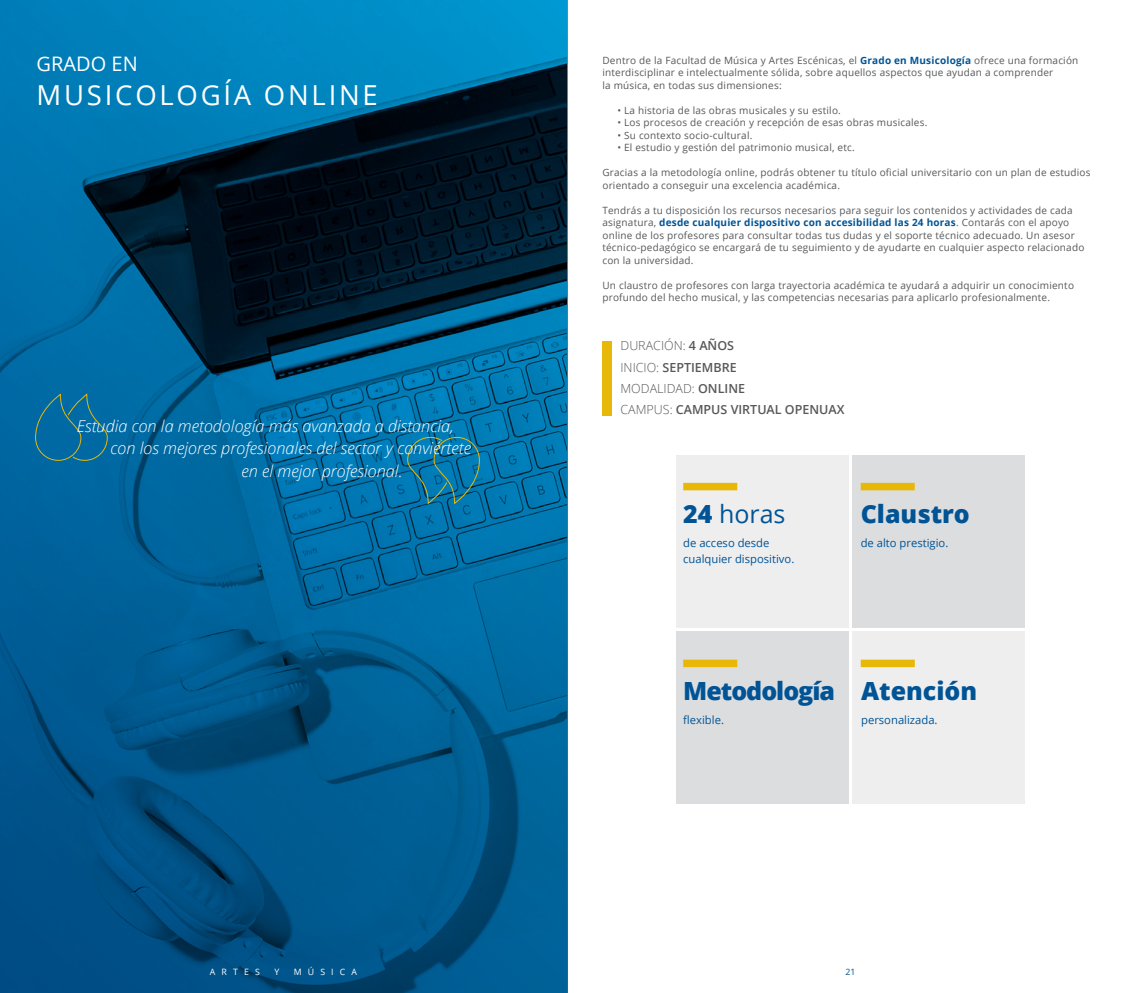
<style>
.page{position:relative;width:1134px;height:993px;background:#fff}
.page>*{position:absolute;margin:0;border:0;box-sizing:border-box;transform-origin:0 0}
.t1{font:27.5px "Open Sans";letter-spacing:.1em;color:#fff}
.t2{font:800 25px "Open Sans";color:#005495}
.t3{font:800 25px "Open Sans";letter-spacing:-.04em;color:#005495}
.t4{font:25px "Open Sans";color:#005495}
.t5{font:20px "Open Sans";color:#fff}
.t6{font:italic 300 16.25px "Open Sans";color:#fff}
.t7{font:600 12.5px "Open Sans";color:#57585a}
.t8{font:300 12.5px "Open Sans";color:#57585a}
.t9{font:11.25px/16.2px "Open Sans";color:#005495}
.t10{font:10px/12.5px "Open Sans";letter-spacing:.02em;color:#57585a}
.t11{font:8.75px "Open Sans";letter-spacing:.7em;color:#fff}
.t12{font:8.75px "Open Sans";color:#005495}
.s1{font-weight:700;color:#005495}
.s2{font-weight:600}
.s3{font-weight:300}
.s4{font-weight:800}
</style>
<div class="page">
<svg style="left:0;top:0;width:567px;height:992px;background:#005888"></svg>
<div style="left:602px;top:340px;width:10px;height:75px;background:#e8b809"></div>
<div style="left:35px;top:394px;width:46px;height:66px;border:1px solid #e8b809;border-radius:22px"></div>
<svg style="left:68px;top:394px;width:40px;height:66px;background:#0e6e9a"></svg>
<div style="left:434px;top:437px;width:45px;height:66px;border:1px solid #e8b809;border-radius:22px"></div>
<svg style="left:407px;top:437px;width:40px;height:66px;background:#0f779f"></svg>
<div style="left:676px;top:455px;width:173px;height:172px;background:#eeeeef"></div>
<div style="left:676px;top:631px;width:173px;height:172px;background:#dcdddf"></div>
<div style="left:852px;top:455px;width:172px;height:172px;background:#dcdddf"></div>
<div style="left:852px;top:631px;width:172px;height:172px;background:#eeeeef"></div>
<div style="left:861px;top:482px;width:54px;height:8px;background:#e8b809"></div>
<div style="left:683px;top:482px;width:54px;height:8px;background:#e8b809"></div>
<div style="left:861px;top:659px;width:54px;height:8px;background:#e8b809"></div>
<div style="left:683px;top:659px;width:54px;height:8px;background:#e8b809"></div>
<p class="t5" style="left:37px;top:50px;width:103px">GRADO EN</p>
<p class="t1" style="left:37px;top:76px;width:343px">MUSICOLOGÍA ONLINE</p>
<p class="t6" style="left:77px;top:414px;width:378px">Estudia con la metodología más avanzada a distancia,</p>
<p class="t6" style="left:111px;top:437px;width:362px">con los mejores profesionales del sector y conviértete</p>
<p class="t6" style="left:241px;top:459px;width:163px">en el mejor profesional.</p>
<p class="t11" style="left:210px;top:965px;width:51px">ARTES</p>
<p class="t11" style="left:274px;top:965px;width:6px">Y</p>
<p class="t11" style="left:294px;top:965px;width:65px">MÚSICA</p>
<p class="t10" style="left:602px;top:54px;width:477px">Dentro de la Facultad de Música y Artes Escénicas, el <span class="s1">Grado en Musicología</span> ofrece una formación interdisciplinar e intelectualmente sólida, sobre aquellos aspectos que ayudan a comprender<br>la música, en todas sus dimensiones:</p>
<p class="t10" style="left:617px;top:104px;width:225px">• La historia de las obras musicales y su estilo.</p>
<p class="t10" style="left:617px;top:116px;width:311px">• Los procesos de creación y recepción de esas obras musicales.</p>
<p class="t10" style="left:617px;top:129px;width:136px">• Su contexto socio-cultural.</p>
<p class="t10" style="left:617px;top:141px;width:239px">• El estudio y gestión del patrimonio musical, etc.</p>
<p class="t10" style="left:602px;top:166px;width:490px">Gracias a la metodología online, podrás obtener tu título oficial universitario con un plan de estudios orientado a conseguir una excelencia académica.</p>
<p class="t10" style="left:602px;top:204px;width:483px">Tendrás a tu disposición los recursos necesarios para seguir los contenidos y actividades de cada asignatura, <span class="s1">desde cualquier dispositivo con accesibilidad las 24 horas</span>. Contarás con el apoyo online de los profesores para consultar todas tus dudas y el soporte técnico adecuado. Un asesor técnico-pedagógico se encargará de tu seguimiento y de ayudarte en cualquier aspecto relacionado con la universidad.</p>
<p class="t10" style="left:602px;top:279px;width:473px">Un claustro de profesores con larga trayectoria académica te ayudará a adquirir un conocimiento profundo del hecho musical, y las competencias necesarias para aplicarlo profesionalmente.</p>
<p class="t8" style="left:620px;top:337px;width:115px">DURACIÓN: <span class="s2">4 AÑOS</span></p>
<p class="t7" style="left:620px;top:358px;width:118px"><span class="s3">INICIO:</span> SEPTIEMBRE</p>
<p class="t8" style="left:620px;top:379px;width:126px">MODALIDAD: <span class="s2">ONLINE</span></p>
<p class="t7" style="left:620px;top:401px;width:226px"><span class="s3">CAMPUS:</span> CAMPUS VIRTUAL OPENUAX</p>
<p class="t4" style="left:683px;top:497px;width:104px"><span class="s4">24</span> horas</p>
<p class="t9" style="left:683px;top:534px;width:113px">de acceso desde cualquier dispositivo.</p>
<p class="t2" style="left:861px;top:495px;width:111px">Claustro</p>
<p class="t9" style="left:861px;top:534px;width:89px">de alto prestigio.</p>
<p class="t3" style="left:683px;top:671px;width:153px">Metodología</p>
<p class="t9" style="left:683px;top:711px;width:42px">flexible.</p>
<p class="t2" style="left:861px;top:671px;width:118px">Atención</p>
<p class="t9" style="left:861px;top:711px;width:78px">personalizada.</p>
<p class="t12" style="left:845px;top:965px;width:12px">21</p>
</div>
